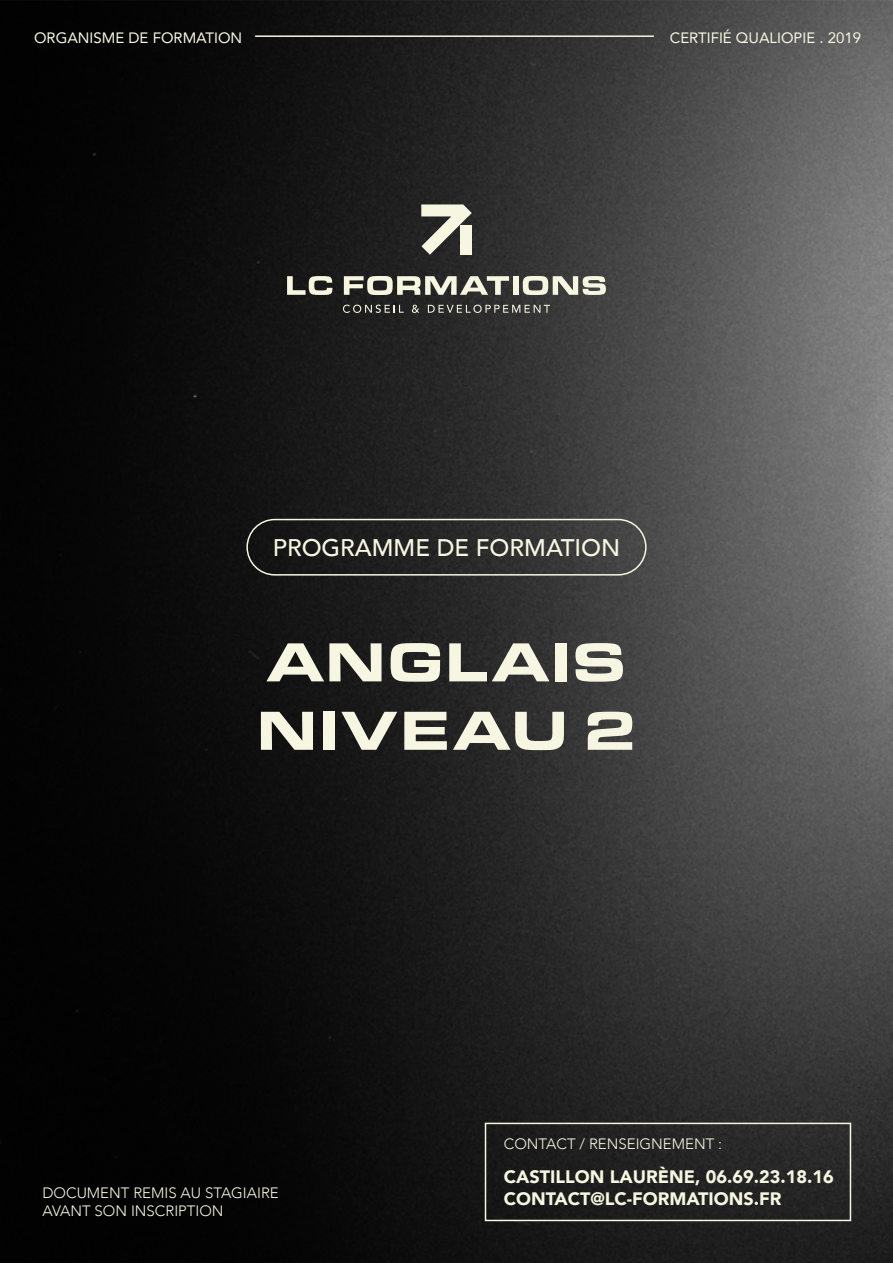
<style>
.page{position:relative;width:893px;height:1263px;background:#fff}
.page>*{position:absolute;margin:0;border:0;box-sizing:border-box;transform-origin:0 0}
.t1{font:900 57px/68.4px "Eurostile Ext";color:#f7f6e2}
.t2{font:500 24px "Avenir";color:#f7f6e2}
.t3{font:900 18px/21.6px "Avenir";color:#f6f6e1}
.t4{font:300 15px/18px "Avenir";color:#f7f6e2}
.t5{font:15px "Avenir";color:#f7f6e2}
</style>
<div class="page">
<img style="left:0;top:0;width:893px;height:1263px">
<hr style="left:255px;top:35px;width:399px;height:2px;background:#f7f6e2">
<svg style="left:287px;top:276px;width:45px;height:19px"></svg>
<svg style="left:344px;top:276px;width:165px;height:19px"></svg>
<div style="left:513px;top:276px;width:5px;height:19px;background:#f6f6e1"></div>
<svg style="left:523px;top:276px;width:83px;height:19px"></svg>
<svg style="left:421px;top:204px;width:51px;height:51px"></svg>
<div style="left:460px;top:225px;width:12px;height:30px;background:#f6f6e1"></div>
<svg style="left:343px;top:305px;width:61px;height:8px"></svg>
<svg style="left:412px;top:305px;width:7px;height:8px"></svg>
<svg style="left:428px;top:305px;width:122px;height:8px"></svg>
<div style="left:485px;top:1123px;width:366px;height:98px;border:2px solid #f6f6e1"></div>
<div style="left:246px;top:519px;width:401px;height:57px;border:2px solid #f6f6e1;border-radius:28px"></div>
<p class="t5" style="left:34px;top:25px;width:210px">ORGANISME DE FORMATION</p>
<p class="t5" style="left:670px;top:25px;width:193px">CERTIFIÉ QUALIOPIE . 2019</p>
<h2 class="t2" style="left:273px;top:526px;width:349px">PROGRAMME DE FORMATION</h2>
<h1 class="t1" style="left:256px;top:624px;width:383px">ANGLAIS<br>NIVEAU 2</h1>
<p class="t4" style="left:43px;top:1184px;width:238px">DOCUMENT REMIS AU STAGIAIRE<br>AVANT SON INSCRIPTION</p>
<p class="t4" style="left:504px;top:1135px;width:220px">CONTACT / RENSEIGNEMENT :</p>
<p class="t3" style="left:504px;top:1166px;width:331px">CASTILLON LAURÈNE, 06.69.23.18.16<br>CONTACT@LC-FORMATIONS.FR</p>
</div>
